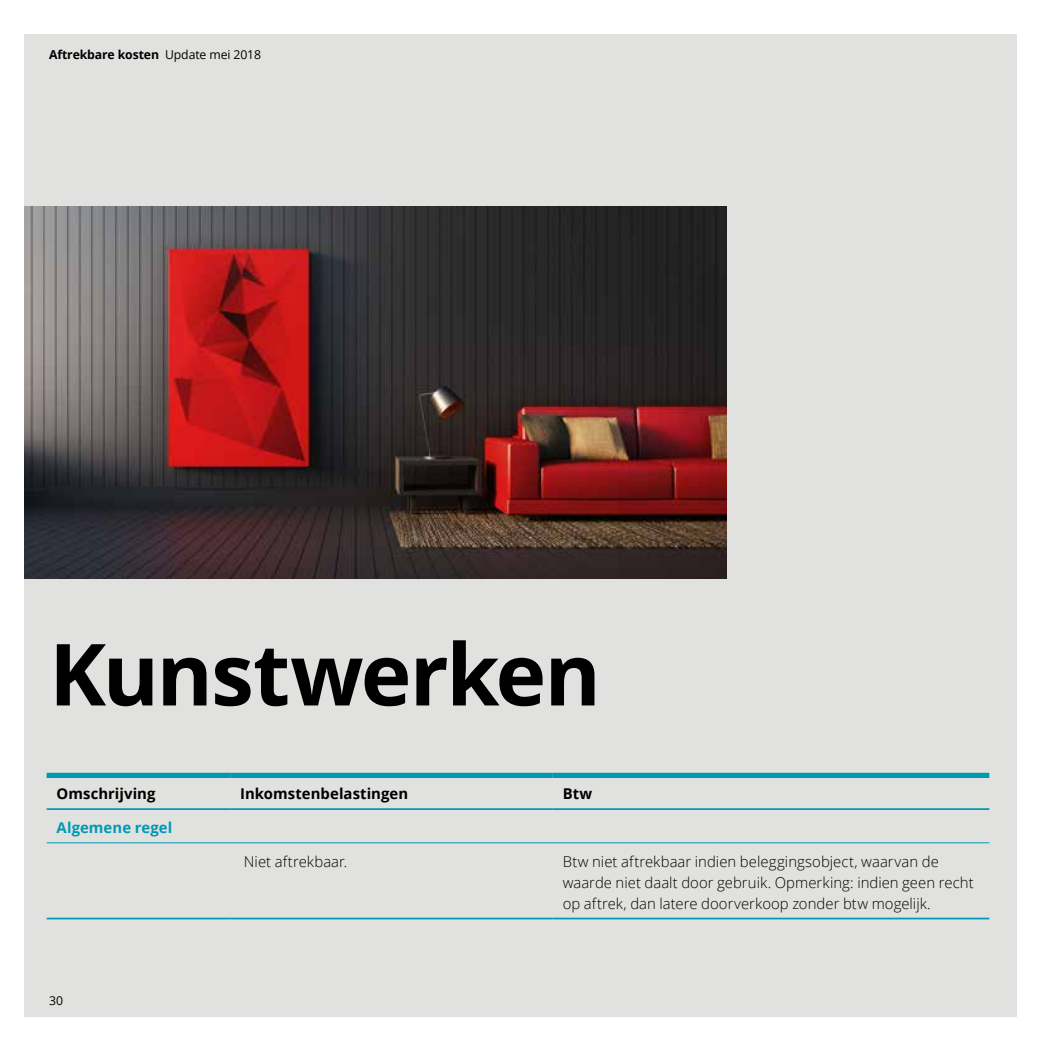
<style>
.page{position:relative;width:1042px;height:1042px;background:#fff}
.page>*{position:absolute;margin:0;border:0;box-sizing:border-box;transform-origin:0 0}
.t1{font:700 85.75px "Open Sans";letter-spacing:-.025em;color:#000}
.t2{font:300 14.88px/21px "Open Sans";letter-spacing:.005em;color:#000}
.t3{font:700 14.88px "Open Sans";letter-spacing:.005em;color:#000}
.t4{font:700 14.88px "Open Sans";letter-spacing:.005em;color:#0099b3}
.t5{font:700 12.25px "Open Sans";letter-spacing:-.01em;color:#000}
.t6{font:12.25px "Open Sans";color:#000}
.s1{font-weight:400}
</style>
<div class="page">
<div style="left:25px;top:35px;width:992px;height:982px;background:#e1e2e0"></div>
<div style="left:47px;top:773px;width:183px;height:5px;background:#0099b3"></div>
<div style="left:230px;top:773px;width:323px;height:5px;background:#0099b3"></div>
<div style="left:553px;top:773px;width:436px;height:5px;background:#0099b3"></div>
<hr style="left:47px;top:917px;width:183px;height:2px;background:#0099b3">
<hr style="left:230px;top:917px;width:323px;height:2px;background:#0099b3">
<hr style="left:553px;top:917px;width:436px;height:2px;background:#0099b3">
<hr style="left:47px;top:808px;width:183px;height:2px;background:#0099b3">
<hr style="left:230px;top:808px;width:323px;height:2px;background:#0099b3">
<hr style="left:553px;top:808px;width:436px;height:2px;background:#0099b3">
<hr style="left:47px;top:842px;width:183px;height:1px;background:#0099b3">
<hr style="left:230px;top:842px;width:323px;height:1px;background:#0099b3">
<hr style="left:553px;top:842px;width:436px;height:1px;background:#0099b3">
<img style="left:25px;top:207px;width:701px;height:372px">
<p class="t5" style="left:49px;top:46px;width:213px">Aftrekbare kosten <span class="s1">Update mei 2018</span></p>
<h1 class="t1" style="left:49px;top:614px;width:553px">Kunstwerken</h1>
<p class="t3" style="left:57px;top:783px;width:100px">Omschrijving</p>
<p class="t3" style="left:240px;top:783px;width:169px">Inkomstenbelastingen</p>
<p class="t3" style="left:563px;top:783px;width:31px">Btw</p>
<p class="t4" style="left:57px;top:817px;width:117px">Algemene regel</p>
<p class="t2" style="left:244px;top:850px;width:105px">Niet aftrekbaar.</p>
<p class="t2" style="left:563px;top:850px;width:412px">Btw niet aftrekbaar indien beleggingsobject, waarvan de waarde niet daalt door gebruik. Opmerking: indien geen recht op aftrek, dan latere doorverkoop zonder btw mogelijk.</p>
<p class="t6" style="left:49px;top:992px;width:15px">30</p>
</div>
